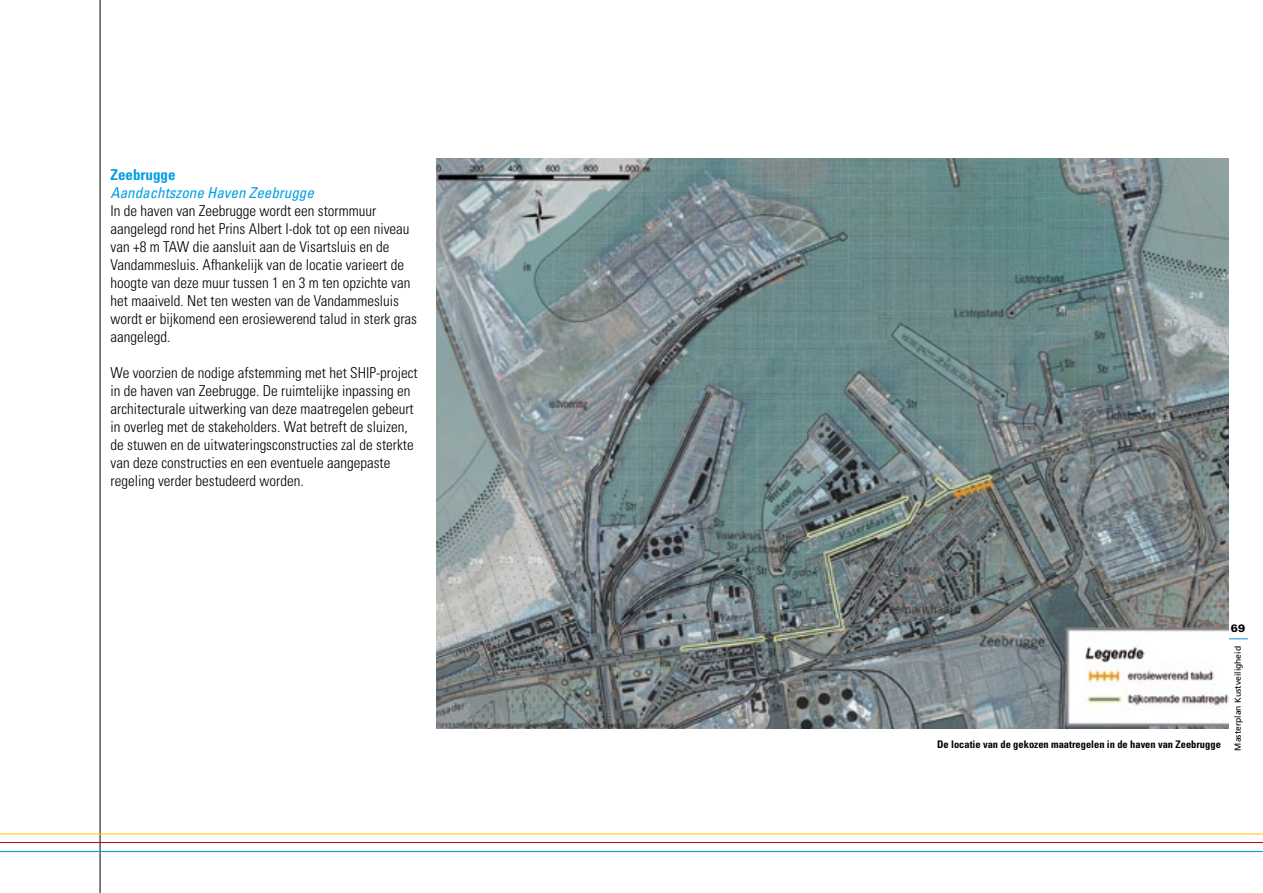
<style>
.page{position:relative;width:1263px;height:893px;background:#fff}
.page>*{position:absolute;margin:0;border:0;box-sizing:border-box;transform-origin:0 0}
.t1{font:300 condensed 15px/18px "Univers LT Std";color:#000}
.t2{font:italic condensed 15px "Univers LT Std";color:#009ee3}
.t3{font:700 condensed 15px "Univers LT Std";color:#009ee3}
.t4{font:900 10.65px "Univers LT Std";color:#000}
.t5{font:700 condensed 10.5px "Univers LT Std";color:#000}
.t6{font:8.55px "Frutiger LT Std";color:#000}
</style>
<div class="page">
<hr style="left:100px;top:0;width:1px;height:893px;background:#000">
<svg style="left:1229px;top:639px;width:19px;height:1px"></svg>
<hr style="left:0;top:833px;width:1263px;height:1px;background:#fc0">
<hr style="left:0;top:842px;width:1263px;height:1px;background:#b91413">
<hr style="left:0;top:851px;width:1263px;height:1px;background:#009ee3">
<img style="left:437px;top:159px;width:791px;height:570px">
<p class="t3" style="left:111px;top:165px;width:66px">Zeebrugge</p>
<p class="t2" style="left:111px;top:183px;width:205px">Aandachtszone Haven Zeebrugge</p>
<p class="t1" style="left:111px;top:202px;width:300px">In de haven van Zeebrugge wordt een stormmuur aangelegd rond het Prins Albert I-dok tot op een niveau van +8 m TAW</p>
<p class="t1" style="left:111px;top:238px;width:308px;text-indent:82px">die aansluit aan de Visartsluis en de Vandammesluis. Afhankelijk van de locatie varieert de hoogte van deze muur tussen 1 en 3 m ten opzichte van het maaiveld. Net ten westen van de Vandammesluis wordt er bijkomend een erosiewerend talud in sterk gras aangelegd.</p>
<p class="t1" style="left:111px;top:364px;width:309px">We voorzien de nodige afstemming met het SHIP-project in de haven van Zeebrugge. De ruimtelijke inpassing en architecturale uitwerking van deze maatregelen gebeurt in overleg met de stakeholders. Wat betreft de sluizen, de stuwen en de uitwateringsconstructies zal de sterkte van deze constructies en een eventuele aangepaste regeling verder bestudeerd worden.</p>
<p class="t5" style="left:937px;top:738px;width:285px">De locatie van de gekozen maatregelen in de haven van Zeebrugge</p>
<p class="t4" style="left:1231px;top:621px;width:16px">69</p>
<p class="t6" style="left:1233px;top:750px;width:106px;rotate:-90deg">Masterplan Kustveiligheid</p>
</div>
